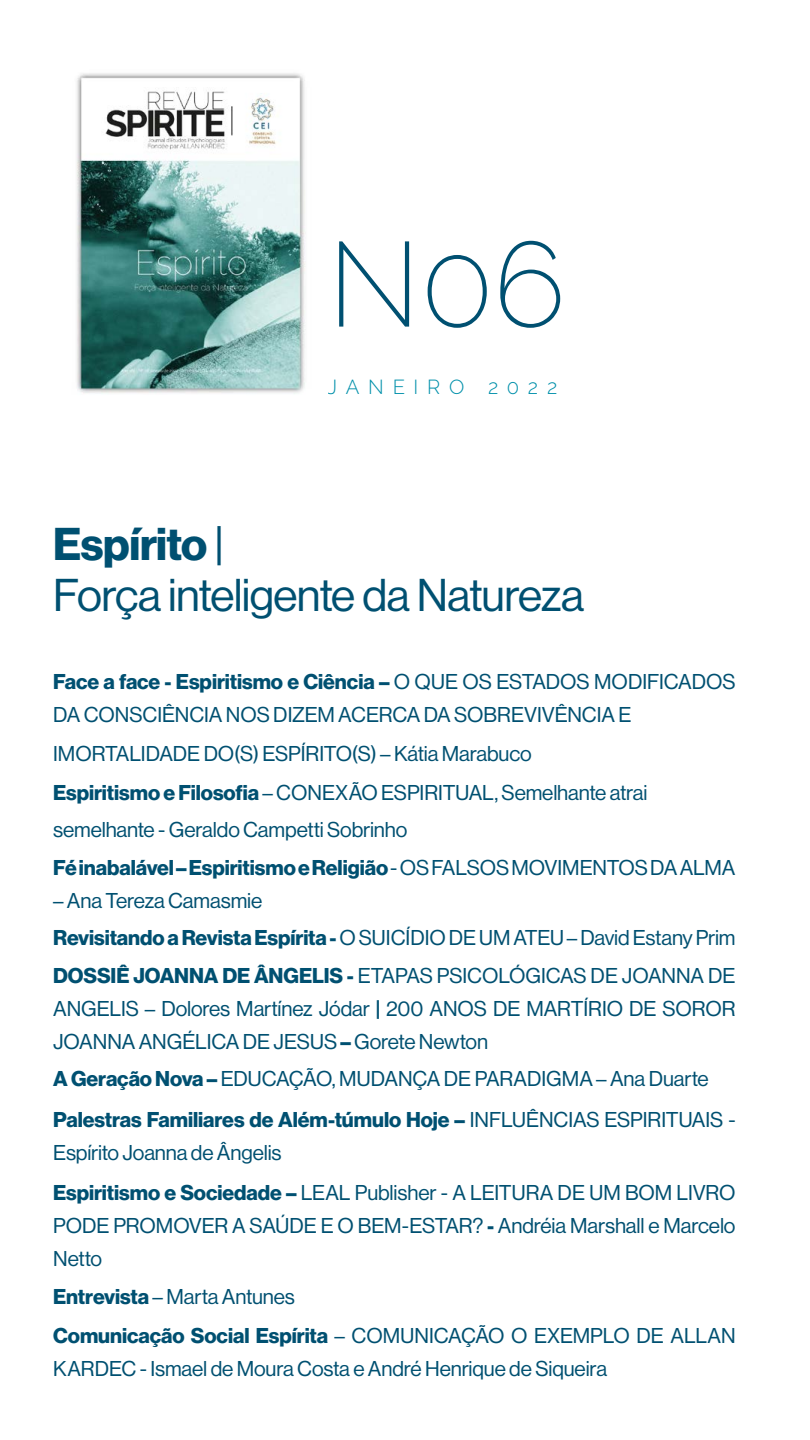
<style>
.page{position:relative;width:810px;height:1440px;background:#fff}
.page>*{position:absolute;margin:0;border:0;box-sizing:border-box;transform-origin:0 0}
.t1{font:200 120px "Raleway";color:#005071}
.t2{font:45px "N Haas Grotesk DS Pro 55 Rg";letter-spacing:-.02em;color:#005071}
.t3{font:45px "N Haas Grotesk DS Pro 75 Bd";letter-spacing:-.01em;color:#005071}
.t4{font:21px/38.5px "N Haas Grotesk DS Pro 55 Rg";letter-spacing:-.005em;color:#005071}
.t5{font:21px "N Haas Grotesk DS Pro 75 Bd";color:#005071}
.t6{font:300 20.25px "Raleway";letter-spacing:.435em;color:#0090aa}
.s1{font-family:"N Haas Grotesk DS Pro 55 Rg"}
.s2{font-family:"N Haas Grotesk DS Pro 75 Bd"}
</style>
<div class="page">
<img style="left:76px;top:73px;width:229px;height:321px">
<h1 class="t1" style="left:328px;top:214px;width:239px">N06</h1>
<p class="t6" style="left:328px;top:375px;width:231px">JANEIRO 2022</p>
<h2 class="t3" style="left:53px;top:518px;width:172px">Espírito <span class="s1">|</span></h2>
<h2 class="t2" style="left:53px;top:570px;width:532px">Força inteligente da Natureza</h2>
<p class="t5" style="left:53px;top:669px;width:684px">Face a face - Espiritismo e Ciência – <span class="s1">O QUE OS ESTADOS MODIFICADOS</span></p>
<p class="t4" style="left:53px;top:695px;width:596px">DA CONSCIÊNCIA NOS DIZEM ACERCA DA SOBREVIVÊNCIA E IMORTALIDADE DO(S) ESPÍRITO(S) – Kátia Marabuco<br><span class="s2">Espiritismo e Filosofia</span> – CONEXÃO ESPIRITUAL, Semelhante atrai semelhante - Geraldo Campetti Sobrinho</p>
<p class="t5" style="left:53px;top:855px;width:684px">Fé inabalável – Espiritismo e Religião <span class="s1">- OS FALSOS MOVIMENTOS DA ALMA</span></p>
<p class="t4" style="left:53px;top:882px;width:684px;line-height:37.5px">– Ana Tereza Camasmie<br><span class="s2">Revisitando a Revista Espírita -</span> O SUICÍDIO DE UM ATEU – David Estany Prim<br><span class="s2">DOSSIÊ JOANNA DE ÂNGELIS -</span> ETAPAS PSICOLÓGICAS DE JOANNA DE</p>
<p class="t4" style="left:53px;top:992px;width:684px;line-height:33px">ANGELIS – Dolores Martínez Jódar <span class="s2">|</span> 200 ANOS DE MARTÍRIO DE SOROR<br>JOANNA ANGÉLICA DE JESUS <span class="s2">–</span> Gorete Newton</p>
<p class="t4" style="left:53px;top:1060px;width:657px"><span class="s2">A Geração Nova –</span> EDUCAÇÃO, MUDANÇA DE PARADIGMA – Ana Duarte</p>
<p class="t5" style="left:53px;top:1107px;width:684px">Palestras Familiares de Além-túmulo Hoje – <span class="s1">INFLUÊNCIAS ESPIRITUAIS -</span></p>
<p class="t4" style="left:53px;top:1132px;width:684px;line-height:40.5px">Espírito Joanna de Ângelis<br><span class="s2">Espiritismo e Sociedade –</span> LEAL Publisher - A LEITURA DE UM BOM LIVRO</p>
<p class="t4" style="left:53px;top:1210px;width:684px;line-height:33px">PODE PROMOVER A SAÚDE E O BEM-ESTAR? <span class="s2">-</span> Andréia Marshall e Marcelo<br>Netto</p>
<p class="t4" style="left:53px;top:1277px;width:684px;line-height:39px"><span class="s2">Entrevista</span> – Marta Antunes<br><span class="s2">Comunicação Social Espírita</span> – COMUNICAÇÃO O EXEMPLO DE ALLAN</p>
<p class="t4" style="left:53px;top:1349px;width:555px">KARDEC - Ismael de Moura Costa e André Henrique de Siqueira</p>
</div>
